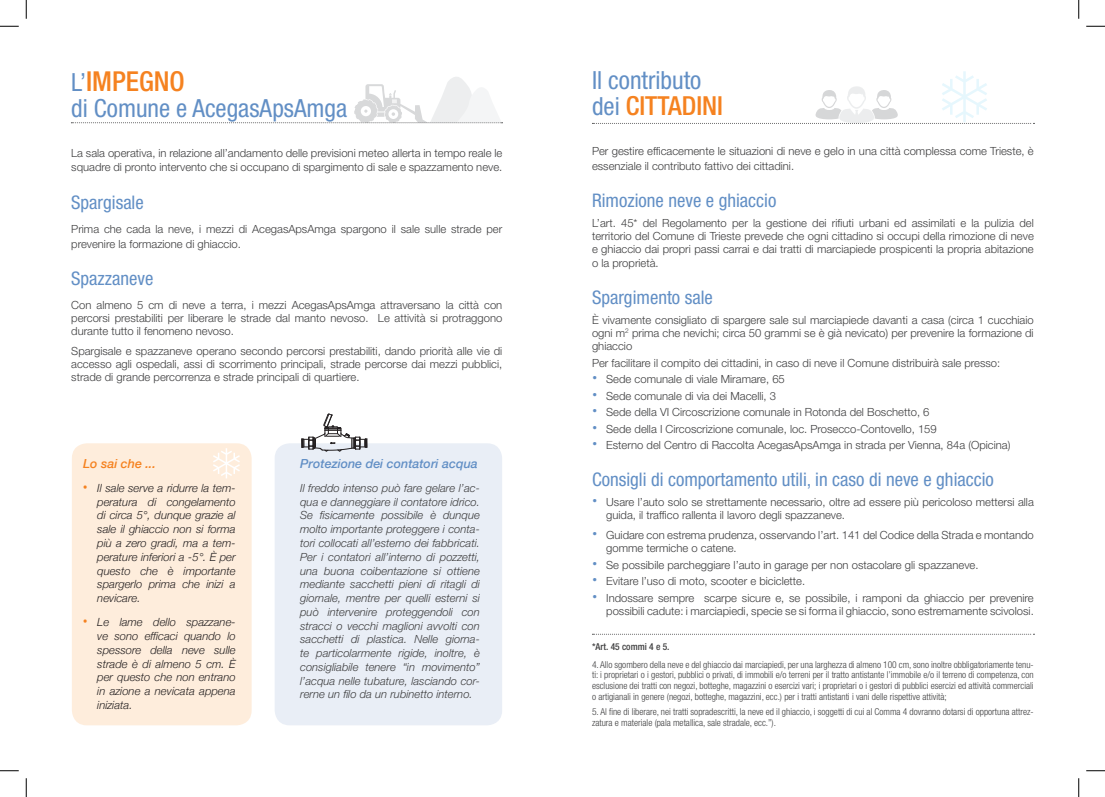
<style>
.page{position:relative;width:1105px;height:797px;background:#fff}
.page>*{position:absolute;margin:0;border:0;box-sizing:border-box;transform-origin:0 0}
.t1{font:500 condensed 27.5px "Helvetica Neue LT Std";color:#f58220}
.t2{font:500 condensed 26.25px "Helvetica Neue LT Std";color:#f58220}
.t3{font:condensed 25px "Helvetica Neue LT Std";color:#628fc5}
.t4{font:condensed 18.75px "Helvetica Neue LT Std";color:#628fc5}
.t5{font:italic 500 12.5px "Helvetica Neue";color:#628fc5}
.t6{font:italic 500 12.5px "Helvetica Neue";color:#f58220}
.t7{font:300 11.25px/13px "Helvetica Neue LT Std";color:#3e3e3f}
.t8{font:italic 300 11.25px/13.8px "Helvetica Neue LT Std";color:#3e3e3f;text-align:justify}
.t9{font:italic 300 11.25px/13.8px "Helvetica Neue";color:#231f20;text-align:justify}
.t10{font:300 condensed 9.5px/10.9px "Helvetica Neue LT Std";color:#3e3e3f;text-align:justify}
.t11{font:500 condensed 9.5px "Helvetica Neue LT Std";color:#3e3e3f}
.s1{font-weight:400;font-size:25px;color:#628fc5}
.s2{font-family:"Bradley Hand ITCTT";font-weight:700;font-style:normal;font-size:15px;color:#f58220}
.s3{font-family:"Helvetica Neue";font-weight:700;font-size:15px;color:#628fc5}
</style>
<div class="page">
<svg style="left:592px;top:634px;width:442px;height:1px"></svg>
<div style="left:72px;top:443px;width:180px;height:282px;background:#feeddc;border-radius:15px"></div>
<div style="left:275px;top:443px;width:227px;height:282px;background:#e9eef6;border-radius:15px"></div>
<svg style="left:213px;top:448px;width:27px;height:30px"></svg>
<svg style="left:71px;top:77px;width:431px;height:46px"></svg>
<svg style="left:592px;top:71px;width:442px;height:53px"></svg>
<svg style="left:301px;top:414px;width:67px;height:38px"></svg>
<svg style="left:0;top:25px;width:19px;height:2px"></svg>
<svg style="left:1086px;top:25px;width:19px;height:2px"></svg>
<svg style="left:0;top:770px;width:19px;height:1px"></svg>
<svg style="left:1086px;top:770px;width:19px;height:1px"></svg>
<svg style="left:25px;top:0;width:2px;height:19px"></svg>
<svg style="left:25px;top:778px;width:2px;height:19px"></svg>
<svg style="left:1078px;top:0;width:1px;height:19px"></svg>
<svg style="left:1078px;top:778px;width:1px;height:19px"></svg>
<h1 class="t1" style="left:71px;top:65px;width:115px"><span class="s1">L’</span>IMPEGNO</h1>
<h3 class="t3" style="left:71px;top:94px;width:278px">di Comune e AcegasApsAmga</h3>
<p class="t7" style="left:71px;top:146px;width:433px;line-height:14.4px">La sala operativa, in relazione all’andamento delle previsioni meteo allerta in tempo reale le squadre di pronto intervento che si occupano di spargimento di sale e spazzamento neve.</p>
<h3 class="t4" style="left:71px;top:191px;width:74px">Spargisale</h3>
<p class="t7" style="left:71px;top:222px;width:432px;line-height:14.4px">Prima che cada la neve, i mezzi di AcegasApsAmga spargono il sale sulle strade per prevenire la formazione di ghiaccio.</p>
<h3 class="t4" style="left:71px;top:267px;width:84px">Spazzaneve</h3>
<p class="t7" style="left:71px;top:298px;width:433px;text-align:justify">Con almeno 5 cm di neve a terra, i mezzi AcegasApsAmga attraversano la città con percorsi prestabiliti per liberare le strade dal manto nevoso. Le attività si protraggono durante tutto il fenomeno nevoso.</p>
<p class="t7" style="left:71px;top:344px;width:433px;text-align:justify">Spargisale e spazzaneve operano secondo percorsi prestabiliti, dando priorità alle vie di accesso agli ospedali, assi di scorrimento principali, strade percorse dai mezzi pubblici, strade di grande percorrenza e strade principali di quartiere.</p>
<p class="t6" style="left:83px;top:452px;width:74px">Lo sai che ...</p>
<p class="t9" style="left:97px;top:480px;width:140px;text-indent:-14px"><span class="s2">•</span> Il sale serve a ridurre la tem&shy;peratura di congelamento di circa 5°, dunque grazie al sale il ghiaccio non si forma più a zero gradi, ma a tem&shy;perature inferiori a -5°. È per questo che è importante spargerlo prima che inizi a nevicare.</p>
<p class="t9" style="left:97px;top:614px;width:140px;text-indent:-14px"><span class="s2">•</span> Le lame dello spazzane&shy;ve sono efficaci quando lo spessore della neve sulle strade è di almeno 5 cm. È per questo che non entrano in azione a nevicata appena iniziata.</p>
<p class="t5" style="left:300px;top:452px;width:179px">Protezione dei contatori acqua</p>
<p class="t8" style="left:300px;top:481px;width:181px">Il freddo intenso può fare gelare l’ac&shy;qua e danneggiare il contatore idrico.<br>Se fisicamente possibile è dunque molto importante proteggere i conta&shy;tori collocati all’esterno dei fabbricati.<br>Per i contatori all’interno di pozzetti, una buona coibentazione si ottiene mediante sacchetti pieni di ritagli di giornale, mentre per quelli esterni si può intervenire proteggendoli con stracci o vecchi maglioni avvolti con sacchetti di plastica. Nelle giorna&shy;te particolarmente rigide, inoltre, è consigliabile tenere “in movimento” l’acqua nelle tubature, lasciando cor&shy;rerne un filo da un rubinetto interno.</p>
<h3 class="t3" style="left:592px;top:66px;width:111px">Il contributo</h3>
<h2 class="t2" style="left:592px;top:90px;width:133px"><span class="s1">dei</span> CITTADINI</h2>
<p class="t7" style="left:592px;top:144px;width:443px;line-height:14.4px">Per gestire efficacemente le situazioni di neve e gelo in una città complessa come Trieste, è essenziale il contributo fattivo dei cittadini.</p>
<h3 class="t4" style="left:592px;top:189px;width:186px">Rimozione neve e ghiaccio</h3>
<p class="t7" style="left:592px;top:216px;width:443px;text-align:justify">L’art. 45* del Regolamento per la gestione dei rifiuti urbani ed assimilati e la pulizia del territorio del Comune di Trieste prevede che ogni cittadino si occupi della rimozione di neve e ghiaccio dai propri passi carrai e dai tratti di marciapiede prospicenti la propria abitazione</p>
<p class="t7" style="left:592px;top:256px;width:68px">o la proprietà.</p>
<h3 class="t4" style="left:592px;top:287px;width:122px">Spargimento sale</h3>
<p class="t7" style="left:592px;top:313px;width:443px;text-align:justify">È vivamente consigliato di spargere sale sul marciapiede davanti a casa (circa 1 cucchiaio ogni m<sup>2</sup> prima che nevichi; circa 50 grammi se è già nevicato) per prevenire la formazione di ghiaccio</p>
<p class="t7" style="left:592px;top:356px;width:410px">Per facilitare il compito dei cittadini, in caso di neve il Comune distribuirà sale presso:</p>
<p class="t7" style="left:592px;top:372px;width:194px"><span class="s3">•</span> Sede comunale di viale Miramare, 65</p>
<p class="t7" style="left:592px;top:389px;width:186px"><span class="s3">•</span> Sede comunale di via dei Macelli, 3</p>
<p class="t7" style="left:592px;top:405px;width:339px"><span class="s3">•</span> Sede della VI Circoscrizione comunale in Rotonda del Boschetto, 6</p>
<p class="t7" style="left:592px;top:422px;width:346px"><span class="s3">•</span> Sede della I Circoscrizione comunale, loc. Prosecco-Contovello, 159</p>
<p class="t7" style="left:592px;top:438px;width:420px"><span class="s3">•</span> Esterno del Centro di Raccolta AcegasApsAmga in strada per Vienna, 84a (Opicina)</p>
<h3 class="t4" style="left:592px;top:468px;width:403px">Consigli di comportamento utili, in caso di neve e ghiaccio</h3>
<p class="t7" style="left:606px;top:495px;width:429px;text-indent:-14px"><span class="s3">•</span> Usare l’auto solo se strettamente necessario, oltre ad essere più pericoloso mettersi alla guida, il traffico rallenta il lavoro degli spazzaneve.</p>
<p class="t7" style="left:606px;top:528px;width:429px;text-indent:-14px"><span class="s3">•</span> Guidare con estrema prudenza, osservando l’art. 141 del Codice della Strada e montando gomme termiche o catene.</p>
<p class="t7" style="left:592px;top:558px;width:388px"><span class="s3">•</span> Se possibile parcheggiare l’auto in garage per non ostacolare gli spazzaneve.</p>
<p class="t7" style="left:592px;top:574px;width:215px"><span class="s3">•</span> Evitare l’uso di moto, scooter e biciclette.</p>
<p class="t7" style="left:592px;top:591px;width:443px;text-align:right"><span class="s3">•</span> Indossare sempre scarpe sicure e, se possibile, i ramponi da ghiaccio per prevenire possibili cadute: i marciapiedi, specie se si forma il ghiaccio, sono estremamente scivolosi.</p>
<p class="t11" style="left:592px;top:641px;width:79px">*Art. 45 commi 4 e 5.</p>
<p class="t10" style="left:592px;top:658px;width:443px">4. Allo sgombero della neve e del ghiaccio dai marciapiedi, per una larghezza di almeno 100 cm, sono inoltre obbligatoriamente tenu&shy;ti: i proprietari o i gestori, pubblici o privati, di immobili e/o terreni per il tratto antistante l’immobile e/o il terreno di competenza, con esclusione dei tratti con negozi, botteghe, magazzini o esercizi vari; i proprietari o i gestori di pubblici esercizi ed attività commerciali o artigianali in genere (negozi, botteghe, magazzini, ecc.) per i tratti antistanti i vani delle rispettive attività;</p>
<p class="t10" style="left:592px;top:706px;width:443px">5. Al fine di liberare, nei tratti sopradescritti, la neve ed il ghiaccio, i soggetti di cui al Comma 4 dovranno dotarsi di opportuna attrez&shy;zatura e materiale (pala metallica, sale stradale, ecc.”).</p>
</div>
